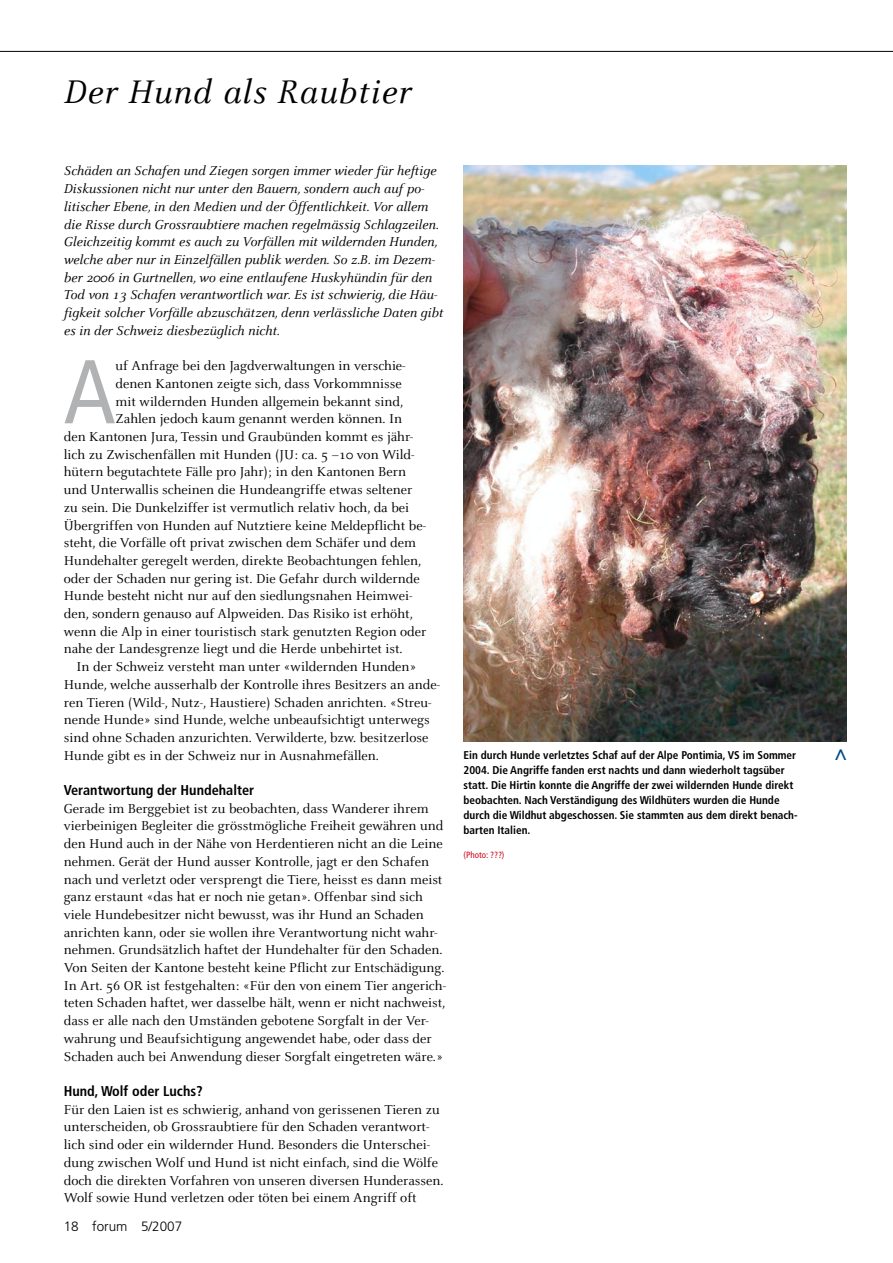
<style>
.page{position:relative;width:893px;height:1263px;background:#fff}
.page>*{position:absolute;margin:0;border:0;box-sizing:border-box;transform-origin:0 0}
.t1{font:condensed 90.3px "Frutiger";color:#b1b2b4}
.t2{font:italic 36px "Celeste";letter-spacing:.03em;color:#000}
.t3{font:700 condensed 21px "Frutiger";color:#004b8b}
.t4{font:14.25px/17.7px "Celeste";color:#000}
.t5{font:italic 14.25px/17.7px "Celeste";color:#000}
.t6{font:700 condensed 14.25px "Frutiger";color:#000}
.t7{font:300 13.5px "Frutiger";color:#000}
.t8{font:700 condensed 11.25px/15px "Frutiger";color:#000}
.t9{font:condensed 9px "Frutiger";color:#cc071a}
</style>
<div class="page">
<hr style="left:0;top:51px;width:893px;height:1px;background:#000">
<img style="left:463px;top:166px;width:383px;height:576px">
<h2 class="t2" style="left:64px;top:73px;width:349px">Der Hund als Raubtier</h2>
<p class="t5" style="left:64px;top:162px;width:381px">Schäden an Schafen und Ziegen sorgen immer wieder für heftige Diskussionen nicht nur unter den Bauern, sondern auch auf po&shy;litischer Ebene, in den Medien und der Öffentlichkeit. Vor allem die Risse durch Grossraubtiere machen regelmässig Schlagzeilen.<br>Gleichzeitig kommt es auch zu Vorfällen mit wildernden Hunden, welche aber nur in Einzelfällen publik werden. So z.B. im Dezem&shy;ber 2006 in Gurtnellen, wo eine entlaufene Huskyhündin für den Tod von 13 Schafen verantwortlich war. Es ist schwierig, die Häu&shy;figkeit solcher Vorfälle abzuschätzen, denn verlässliche Daten gibt es in der Schweiz diesbezüglich nicht.</p>
<h1 class="t1" style="left:64px;top:339px;width:53px">A</h1>
<p class="t4" style="left:116px;top:357px;width:292px">uf Anfrage bei den Jagdverwaltungen in verschie-</p>
<p class="t4" style="left:116px;top:375px;width:288px">denen Kantonen zeigte sich, dass Vorkommnisse</p>
<p class="t4" style="left:116px;top:393px;width:289px">mit wildernden Hunden allgemein bekannt sind,</p>
<p class="t4" style="left:116px;top:410px;width:288px">Zahlen jedoch kaum genannt werden können. In</p>
<p class="t4" style="left:64px;top:428px;width:351px">den Kantonen Jura, Tessin und Graubünden kommt es jähr-</p>
<p class="t4" style="left:64px;top:446px;width:352px">lich zu Zwischenfällen mit Hunden (JU: ca. 5 –10 von Wild-</p>
<p class="t4" style="left:64px;top:463px;width:344px">hütern begutachtete Fälle pro Jahr); in den Kantonen Bern</p>
<p class="t4" style="left:64px;top:481px;width:350px">und Unterwallis scheinen die Hundeangriffe etwas seltener</p>
<p class="t4" style="left:64px;top:499px;width:347px">zu sein. Die Dunkelziffer ist vermutlich relativ hoch, da bei</p>
<p class="t4" style="left:64px;top:517px;width:364px">Übergriffen von Hunden auf Nutztiere keine Meldepflicht be-</p>
<p class="t4" style="left:64px;top:534px;width:354px">steht, die Vorfälle oft privat zwischen dem Schäfer und dem</p>
<p class="t4" style="left:64px;top:552px;width:359px">Hundehalter geregelt werden, direkte Beobachtungen fehlen,</p>
<p class="t4" style="left:64px;top:570px;width:357px">oder der Schaden nur gering ist. Die Gefahr durch wildernde</p>
<p class="t4" style="left:64px;top:587px;width:350px">Hunde besteht nicht nur auf den siedlungsnahen Heimwei-</p>
<p class="t4" style="left:64px;top:605px;width:351px">den, sondern genauso auf Alpweiden. Das Risiko ist erhöht,</p>
<p class="t4" style="left:64px;top:623px;width:364px">wenn die Alp in einer touristisch stark genutzten Region oder</p>
<p class="t4" style="left:64px;top:640px;width:340px">nahe der Landesgrenze liegt und die Herde unbehirtet ist.</p>
<p class="t4" style="left:77px;top:658px;width:341px">In der Schweiz versteht man unter «wildernden Hunden»</p>
<p class="t4" style="left:64px;top:676px;width:378px">Hunde, welche ausserhalb der Kontrolle ihres Besitzers an ande-</p>
<p class="t4" style="left:64px;top:694px;width:369px">ren Tieren (Wild-, Nutz-, Haustiere) Schaden anrichten. «Streu-</p>
<p class="t4" style="left:64px;top:711px;width:367px">nende Hunde» sind Hunde, welche unbeaufsichtigt unterwegs</p>
<p class="t4" style="left:64px;top:729px;width:366px">sind ohne Schaden anzurichten. Verwilderte, bzw. besitzerlose</p>
<p class="t4" style="left:64px;top:747px;width:317px">Hunde gibt es in der Schweiz nur in Ausnahmefällen.</p>
<p class="t6" style="left:64px;top:782px;width:192px">Verantwortung der Hundehalter</p>
<p class="t4" style="left:64px;top:800px;width:384px">Gerade im Berggebiet ist zu beobachten, dass Wanderer ihrem vierbeinigen Begleiter die grösstmögliche Freiheit gewähren und den Hund auch in der Nähe von Herdentieren nicht an die Leine nehmen. Gerät der Hund ausser Kontrolle, jagt er den Schafen nach und verletzt oder versprengt die Tiere, heisst es dann meist ganz erstaunt «das hat er noch nie getan». Offenbar sind sich viele Hundebesitzer nicht bewusst, was ihr Hund an Schaden anrichten kann, oder sie wollen ihre Verantwortung nicht wahr&shy;nehmen. Grundsätzlich haftet der Hundehalter für den Schaden.<br>Von Seiten der Kantone besteht keine Pflicht zur Entschädigung.<br>In Art. 56 OR ist festgehalten: «Für den von einem Tier angerich&shy;teten Schaden haftet, wer dasselbe hält, wenn er nicht nachweist, dass er alle nach den Umständen gebotene Sorgfalt in der Ver&shy;wahrung und Beaufsichtigung angewendet habe, oder dass der Schaden auch bei Anwendung dieser Sorgfalt eingetreten wäre.»</p>
<p class="t6" style="left:64px;top:1082px;width:141px">Hund, Wolf oder Luchs?</p>
<p class="t4" style="left:64px;top:1101px;width:381px">Für den Laien ist es schwierig, anhand von gerissenen Tieren zu unterscheiden, ob Grossraubtiere für den Schaden verantwort&shy;lich sind oder ein wildernder Hund. Besonders die Unterschei&shy;dung zwischen Wolf und Hund ist nicht einfach, sind die Wölfe doch die direkten Vorfahren von unseren diversen Hunderassen.<br>Wolf sowie Hund verletzen oder töten bei einem Angriff oft</p>
<p class="t7" style="left:64px;top:1218px;width:120px">18 forum 5/2007</p>
<p class="t8" style="left:463px;top:748px;width:336px">Ein durch Hunde verletztes Schaf auf der Alpe Pontimia, VS im Sommer 2004. Die Angriffe fanden erst nachts und dann wiederholt tagsüber statt. Die Hirtin konnte die Angriffe der zwei wildernden Hunde direkt beobachten. Nach Verständigung des Wildhüters wurden die Hunde durch die Wildhut abgeschossen. Sie stammten aus dem direkt benach&shy;barten Italien.</p>
<p class="t9" style="left:463px;top:849px;width:42px">(Photo: ???)</p>
<h3 class="t3" style="left:826px;top:761px;width:14px;rotate:-90deg">&gt;</h3>
</div>
